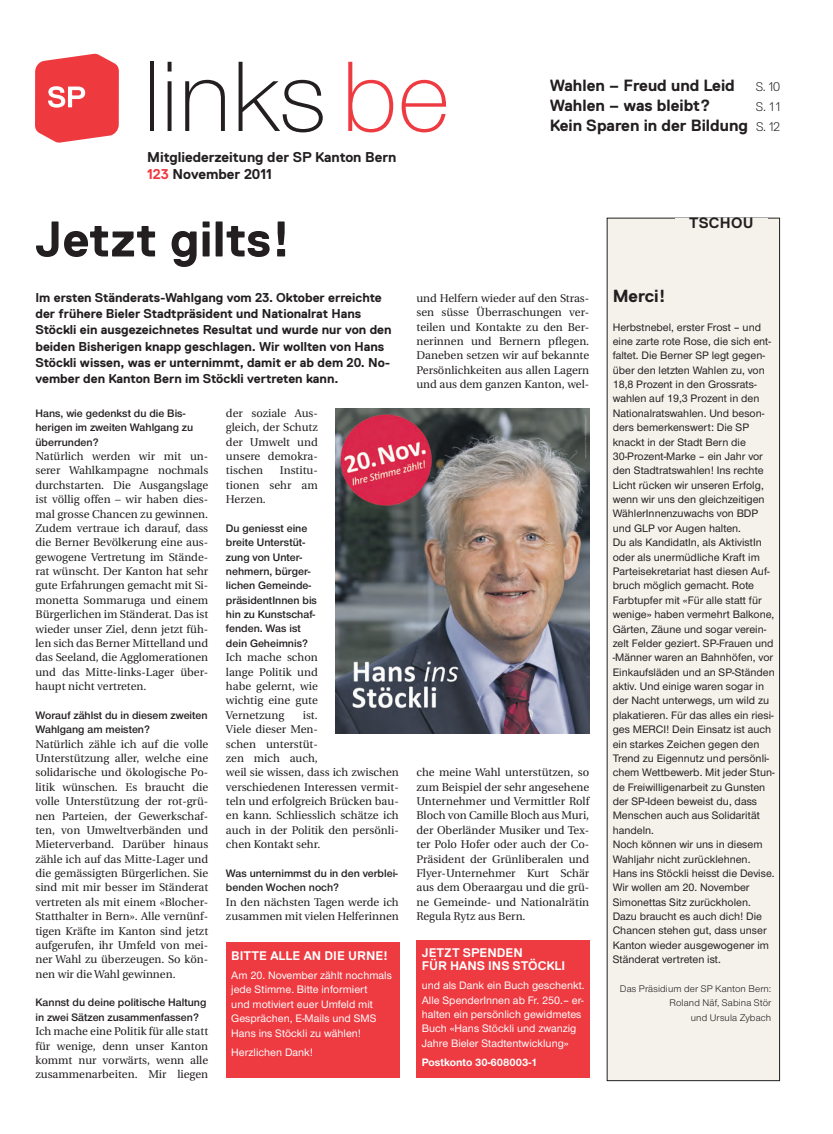
<style>
.page{position:relative;width:833px;height:1134px;background:#fff}
.page>*{position:absolute;margin:0;border:0;box-sizing:border-box;transform-origin:0 0}
.t1{font:300 103.75px "Nimbus San Nov";letter-spacing:-.02em;color:#231f20}
.t2{font:700 50px "Replica";color:#231f20}
.t3{font:700 17.5px "Replica";color:#231f20}
.t4{font:700 16.25px "Replica";color:#231f20}
.t5{font:700 15px "Replica";letter-spacing:.02em;color:#231f20}
.t6{font:700 14.25px/17.5px "Replica";color:#231f20}
.t7{font:700 12.75px/16.2px "Replica";color:#231f20}
.t8{font:700 12.5px/12.5px "Replica";color:#fff}
.t9{font:300 12.5px "Replica";color:#231f20}
.t10{font:11.25px/14.4px "Utopia";color:#231f20;text-align:justify}
.t11{font:500 11.25px/14.4px "Nimbus San Nov";color:#231f20}
.t12{font:11.25px/14.4px "Nimbus San Nov Sem Bol";color:#231f20}
.t13{font:500 11.25px/14.4px "Nimbus San Nov";color:#fff}
.t14{font:700 11.25px "Nimbus San Nov";color:#fff}
.t15{font:10px/14.4px "Nimbus San Nov";letter-spacing:.015em;color:#231f20;text-align:right}
.s1{color:#ee3a41}
.s2{font-weight:300;font-size:12.5px}
</style>
<div class="page">
<svg style="left:35px;top:54px;width:84px;height:89px;background:#f05a5d"></svg>
<div style="left:607px;top:218px;width:172px;height:863px;background:#f5f1eb"></div>
<img style="left:335px;top:408px;width:255px;height:325px">
<div style="left:226px;top:943px;width:173px;height:135px;background:#ee3a41"></div>
<div style="left:416px;top:940px;width:173px;height:138px;background:#ee3a41"></div>
<h1 class="t1" style="left:142px;top:38px;width:310px">links <span class="s1">be</span></h1>
<p class="t6" style="left:147px;top:148px;width:251px">Mitgliederzeitung der SP Kanton Bern<br><span class="s1">123</span> November 2011</p>
<h3 class="t4" style="left:550px;top:76px;width:186px">Wahlen – Freud und Leid</h3>
<p class="t9" style="left:756px;top:80px;width:26px">S. 10</p>
<h3 class="t4" style="left:550px;top:96px;width:162px">Wahlen – was bleibt?</h3>
<p class="t9" style="left:756px;top:100px;width:26px">S. 11</p>
<h3 class="t4" style="left:550px;top:116px;width:232px">Kein Sparen in der Bildung <span class="s2">S. 12</span></h3>
<h2 class="t2" style="left:35px;top:211px;width:257px">Jetzt gilts!</h2>
<p class="t7" style="left:35px;top:289px;width:358px">Im ersten Ständerats-Wahlgang vom 23. Oktober erreichte der frühere Bieler Stadtpräsident und Nationalrat Hans Stöckli ein ausgezeichnetes Resultat und wurde nur von den beiden Bisherigen knapp geschlagen. Wir wollten von Hans Stöckli wissen, was er unternimmt, damit er ab dem 20. No&shy;vember den Kanton Bern im Stöckli vertreten kann.</p>
<p class="t10" style="left:226px;top:406px;width:93px">der soziale Aus&shy;gleich, der Schutz der Umwelt und unsere demokra&shy;tischen</p>
<p class="t12" style="left:35px;top:406px;width:159px">Hans, wie gedenkst du die Bis&shy;herigen im zweiten Wahlgang zu überrunden?</p>
<p class="t10" style="left:35px;top:449px;width:174px">Natürlich werden wir mit un&shy;serer Wahlkampagne nochmals durchstarten. Die Ausgangslage ist völlig offen – wir haben dies&shy;mal grosse Chancen zu gewinnen.<br>Zudem vertraue ich darauf, dass die Berner Bevölkerung eine aus&shy;gewogene Vertretung im Stände&shy;rat wünscht. Der Kanton hat sehr gute Erfahrungen gemacht mit Si&shy;monetta Sommaruga und einem Bürgerlichen im Ständerat. Das ist wieder unser Ziel, denn jetzt füh&shy;len sich das Berner Mittelland und das Seeland, die Agglomerationen und das Mitte-links-Lager über&shy;haupt nicht vertreten.</p>
<p class="t12" style="left:35px;top:708px;width:174px">Worauf zählst du in diesem zweiten<br>Wahlgang am meisten?</p>
<p class="t10" style="left:35px;top:737px;width:174px">Natürlich zähle ich auf die volle Unterstützung aller, welche eine solidarische und ökologische Po&shy;litik wünschen. Es braucht die volle Unterstützung der rot-grü&shy;nen Parteien, der Gewerkschaf&shy;ten, von Umweltverbänden und Mieterverband. Darüber hinaus zähle ich auf das Mitte-Lager und die gemässigten Bürgerlichen. Sie sind mit mir besser im Ständerat vertreten als mit einem «Blocher-Statthalter in Bern». Alle vernünf&shy;tigen Kräfte im Kanton sind jetzt aufgerufen, ihr Umfeld von mei&shy;ner Wahl zu überzeugen. So kön&shy;nen wir die Wahl gewinnen.</p>
<p class="t12" style="left:35px;top:995px;width:172px">Kannst du deine politische Haltung in zwei Sätzen zusammenfassen?</p>
<p class="t10" style="left:35px;top:1024px;width:174px">Ich mache eine Politik für alle statt für wenige, denn unser Kanton kommt nur vorwärts, wenn alle zusammenarbeiten. Mir liegen</p>
<p class="t10" style="left:226px;top:463px;width:93px;text-indent:54px">Institu&shy;tionen sehr am Herzen.</p>
<p class="t12" style="left:226px;top:521px;width:93px">Du geniesst eine breite Unterstüt&shy;zung von Unter&shy;nehmern, bürger&shy;lichen Gemeinde&shy;präsidentInnen bis hin zu Kunstschaf&shy;fenden. Was ist dein Geheimnis?</p>
<p class="t10" style="left:226px;top:650px;width:93px">Ich mache schon lange Politik und habe gelernt, wie wichtig eine gute Vernetzung</p>
<p class="t10" style="left:226px;top:708px;width:174px;text-align:left;text-indent:77px">ist.<br>Viele dieser Men-<br>schen unterstüt-<br>zen mich auch,<br>weil sie wissen, dass ich zwischen verschiedenen Interessen vermit&shy;teln und erfolgreich Brücken bau&shy;en kann. Schliesslich schätze ich auch in der Politik den persönli&shy;chen Kontakt sehr.</p>
<p class="t12" style="left:226px;top:866px;width:173px">Was unternimmst du in den verblei&shy;benden Wochen noch?</p>
<p class="t10" style="left:226px;top:895px;width:174px">In den nächsten Tagen werde ich zusammen mit vielen Helferinnen</p>
<p class="t8" style="left:231px;top:949px;width:11px">Bitt</p>
<p class="t8" style="left:259px;top:949px;width:99px">e all e an die Urn</p>
<p class="t8" style="left:375px;top:949px;width:14px">e!</p>
<p class="t13" style="left:231px;top:968px;width:162px">Am 20. November zählt nochmals jede Stimme. Bitte informiert<br>und motiviert euer Umfeld mit<br>Gesprächen, E-Mails und SMS<br>Hans ins Stöckli zu wählen!</p>
<p class="t13" style="left:231px;top:1045px;width:83px">Herzlichen Dank!</p>
<p class="t10" style="left:416px;top:291px;width:174px">und Helfern wieder auf den Stras&shy;sen süsse Überraschungen ver&shy;teilen und Kontakte zu den Ber&shy;nerinnen und Bernern pflegen.<br>Daneben setzen wir auf bekannte Persönlichkeiten aus allen Lagern und aus dem ganzen Kanton, wel-</p>
<p class="t10" style="left:416px;top:765px;width:174px">che meine Wahl unterstützen, so zum Beispiel der sehr angesehene Unternehmer und Vermittler Rolf Bloch von Camille Bloch aus Muri, der Oberländer Musiker und Tex&shy;ter Polo Hofer oder auch der Co-Präsident der Grünliberalen und Flyer-Unternehmer Kurt Schär aus dem Oberaargau und die grü&shy;ne Gemeinde- und Nationalrätin Regula Rytz aus Bern.</p>
<p class="t8" style="left:422px;top:947px;width:100px">Jetzt spenden für Hans ins</p>
<p class="t8" style="left:512px;top:959px;width:41px">Stöckli</p>
<p class="t13" style="left:422px;top:978px;width:164px">und als Dank ein Buch geschenkt.<br>Alle SpenderInnen ab Fr. 250.– er&shy;halten ein persönlich gewidmetes<br>Buch «Hans Stöckli und zwanzig<br>Jahre Bieler Stadtentwicklung»</p>
<p class="t14" style="left:422px;top:1056px;width:117px">Postkonto 30-608003-1</p>
<h3 class="t5" style="left:689px;top:215px;width:66px">Tschou</h3>
<h3 class="t3" style="left:612px;top:286px;width:55px">Merci!</h3>
<p class="t11" style="left:612px;top:320px;width:164px">Herbstnebel, erster Frost – und eine zarte rote Rose, die sich ent&shy;faltet. Die Berner SP legt gegen&shy;über den letzten Wahlen zu, von<br>18,8 Prozent in den Grossrats&shy;wahlen auf 19,3 Prozent in den<br>Nationalratswahlen. Und beson&shy;ders bemerkenswert: Die SP knackt in der Stadt Bern die<br>30-Prozent-Marke – ein Jahr vor den Stadtratswahlen! Ins rechte<br>Licht rücken wir unseren Erfolg, wenn wir uns den gleichzeitigen<br>WählerInnenzuwachs von BDP und GLP vor Augen halten.<br>Du als KandidatIn, als AktivistIn oder als unermüdliche Kraft im<br>Parteisekretariat hast diesen Auf&shy;bruch möglich gemacht. Rote<br>Farbtupfer mit «Für alle statt für wenige» haben vermehrt Balkone,<br>Gärten, Zäune und sogar verein&shy;zelt Felder geziert. SP-Frauen und -Männer waren an Bahnhöfen, vor<br>Einkaufsläden und an SP-Ständen aktiv. Und einige waren sogar in der Nacht unterwegs, um wild zu plakatieren. Für das alles ein riesi&shy;ges MERCI! Dein Einsatz ist auch ein starkes Zeichen gegen den<br>Trend zu Eigennutz und persönli&shy;chem Wettbewerb. Mit jeder Stun&shy;de Freiwilligenarbeit zu Gunsten der SP-Ideen beweist du, dass<br>Menschen auch aus Solidarität handeln.<br>Noch können wir uns in diesem<br>Wahljahr nicht zurücklehnen.<br>Hans ins Stöckli heisst die Devise.<br>Wir wollen am 20. November<br>Simonettas Sitz zurückholen.<br>Dazu braucht es auch dich! Die<br>Chancen stehen gut, dass unser<br>Kanton wieder ausgewogener im<br>Ständerat vertreten ist.</p>
<p class="t15" style="left:620px;top:981px;width:153px">Das Präsidium der SP Kanton Bern:<br>Roland Näf, Sabina Stör<br>und Ursula Zybach</p>
</div>
